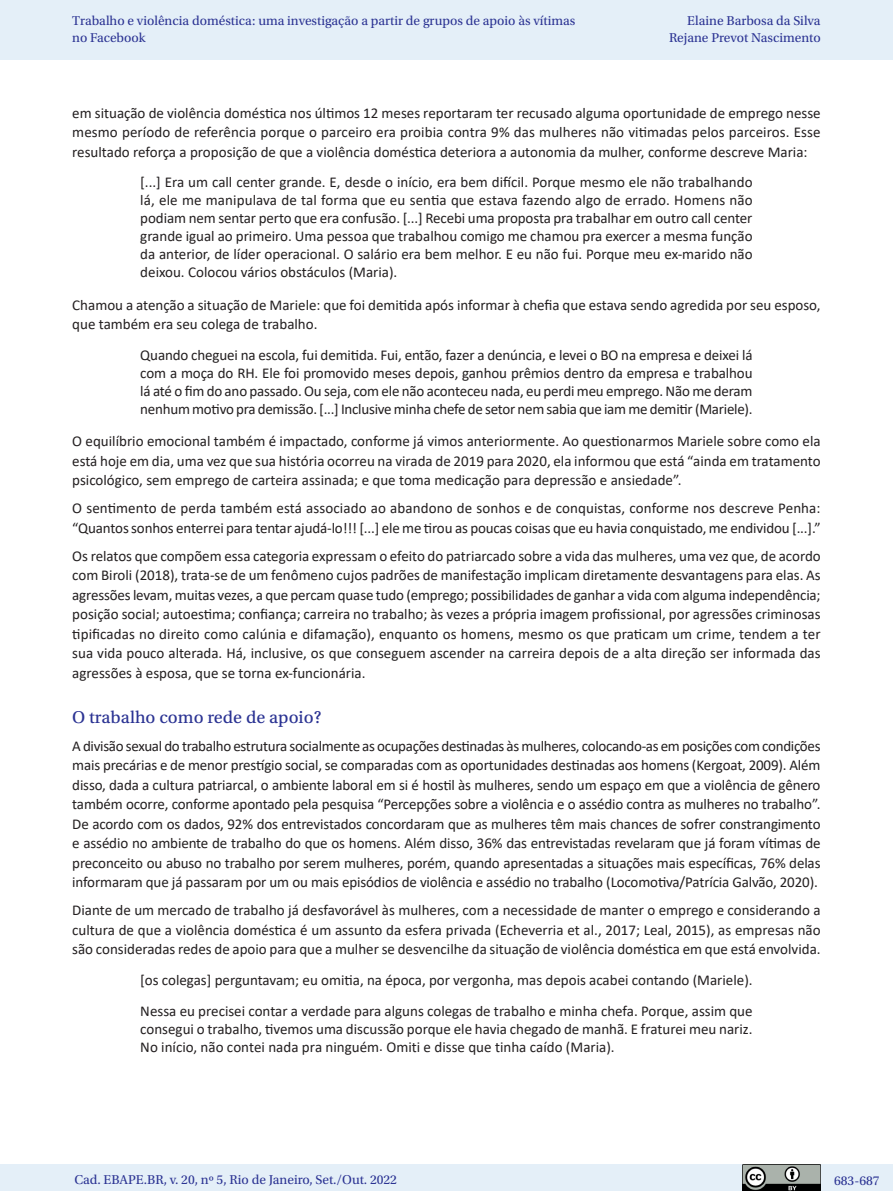
<style>
.page{position:relative;width:893px;height:1191px;background:#fff}
.page>*{position:absolute;margin:0;border:0;box-sizing:border-box;transform-origin:0 0}
._07_2_sub2{font:18px "Utopia Std Capt";color:#2b3393}
._06_0_texto{font:15px/19.5px "Calibri";color:#231f20;text-align:justify}
._06_2_citação{font:15px/18px "Calibri";color:#231f20;text-align:justify}
.t1{font:13.5px/16.5px "Utopia Std";color:#2b3393}
</style>
<div class="page">
<div style="left:0;top:0;width:893px;height:60px;background:#e4eff8"></div>
<div style="left:0;top:1164px;width:893px;height:27px;background:#e4eff8"></div>
<img style="left:743px;top:1164px;width:78px;height:27px">
<p class="t1" style="left:72px;top:13px;width:505px">Trabalho e violência doméstica: uma investigação a partir de grupos de apoio às vítimas no Facebook</p>
<p class="t1" style="left:669px;top:13px;width:153px;text-align:right">Elaine Barbosa da Silva<br>Rejane Prevot Nascimento</p>
<p class="_06_0_texto" style="left:72px;top:102px;width:750px">em situação de violência doméstica nos últimos 12 meses reportaram ter recusado alguma oportunidade de emprego nesse mesmo período de referência porque o parceiro era proibia contra 9% das mulheres não vitimadas pelos parceiros. Esse resultado reforça a proposição de que a violência doméstica deteriora a autonomia da mulher, conforme descreve Maria:</p>
<p class="_06_2_citação" style="left:140px;top:173px;width:614px">[...] Era um call center grande. E, desde o início, era bem difícil. Porque mesmo ele não trabalhando lá, ele me manipulava de tal forma que eu sentia que estava fazendo algo de errado. Homens não podiam nem sentar perto que era confusão. [...] Recebi uma proposta pra trabalhar em outro call center grande igual ao primeiro. Uma pessoa que trabalhou comigo me chamou pra exercer a mesma função da anterior, de líder operacional. O salário era bem melhor. E eu não fui. Porque meu ex-marido não deixou. Colocou vários obstáculos (Maria).</p>
<p class="_06_0_texto" style="left:72px;top:294px;width:750px">Chamou a atenção a situação de Mariele: que foi demitida após informar à chefia que estava sendo agredida por seu esposo, que também era seu colega de trabalho.</p>
<p class="_06_2_citação" style="left:140px;top:345px;width:614px">Quando cheguei na escola, fui demitida. Fui, então, fazer a denúncia, e levei o BO na empresa e deixei lá com a moça do RH. Ele foi promovido meses depois, ganhou prêmios dentro da empresa e trabalhou lá até o fim do ano passado. Ou seja, com ele não aconteceu nada, eu perdi meu emprego. Não me deram nenhum motivo pra demissão. [...] Inclusive minha chefe de setor nem sabia que iam me demitir (Mariele).</p>
<p class="_06_0_texto" style="left:72px;top:431px;width:750px">O equilíbrio emocional também é impactado, conforme já vimos anteriormente. Ao questionarmos Mariele sobre como ela está hoje em dia, uma vez que sua história ocorreu na virada de 2019 para 2020, ela informou que está “ainda em tratamento psicológico, sem emprego de carteira assinada; e que toma medicação para depressão e ansiedade”.</p>
<p class="_06_0_texto" style="left:72px;top:498px;width:750px">O sentimento de perda também está associado ao abandono de sonhos e de conquistas, conforme nos descreve Penha: “Quantos sonhos enterrei para tentar ajudá-lo!!! [...] ele me tirou as poucas coisas que eu havia conquistado, me endividou [...].”</p>
<p class="_06_0_texto" style="left:72px;top:545px;width:750px">Os relatos que compõem essa categoria expressam o efeito do patriarcado sobre a vida das mulheres, uma vez que, de acordo com Biroli (2018), trata-se de um fenômeno cujos padrões de manifestação implicam diretamente desvantagens para elas. As agressões levam, muitas vezes, a que percam quase tudo (emprego; possibilidades de ganhar a vida com alguma independência; posição social; autoestima; confiança; carreira no trabalho; às vezes a própria imagem profissional, por agressões criminosas tipificadas no direito como calúnia e difamação), enquanto os homens, mesmo os que praticam um crime, tendem a ter sua vida pouco alterada. Há, inclusive, os que conseguem ascender na carreira depois de a alta direção ser informada das agressões à esposa, que se torna ex-funcionária.</p>
<p class="_07_2_sub2" style="left:72px;top:707px;width:251px">O trabalho como rede de apoio?</p>
<p class="_06_0_texto" style="left:72px;top:735px;width:750px">A divisão sexual do trabalho estrutura socialmente as ocupações destinadas às mulheres, colocando-as em posições com condições mais precárias e de menor prestígio social, se comparadas com as oportunidades destinadas aos homens (Kergoat, 2009). Além disso, dada a cultura patriarcal, o ambiente laboral em si é hostil às mulheres, sendo um espaço em que a violência de gênero também ocorre, conforme apontado pela pesquisa “Percepções sobre a violência e o assédio contra as mulheres no trabalho”.<br>De acordo com os dados, 92% dos entrevistados concordaram que as mulheres têm mais chances de sofrer constrangimento e assédio no ambiente de trabalho do que os homens. Além disso, 36% das entrevistadas revelaram que já foram vítimas de preconceito ou abuso no trabalho por serem mulheres, porém, quando apresentadas a situações mais específicas, 76% delas informaram que já passaram por um ou mais episódios de violência e assédio no trabalho (Locomotiva/Patrícia Galvão, 2020).</p>
<p class="_06_0_texto" style="left:72px;top:900px;width:750px">Diante de um mercado de trabalho já desfavorável às mulheres, com a necessidade de manter o emprego e considerando a cultura de que a violência doméstica é um assunto da esfera privada (Echeverria et al., 2017; Leal, 2015), as empresas não são consideradas redes de apoio para que a mulher se desvencilhe da situação de violência doméstica em que está envolvida.</p>
<p class="_06_2_citação" style="left:140px;top:971px;width:614px">[os colegas] perguntavam; eu omitia, na época, por vergonha, mas depois acabei contando (Mariele).</p>
<p class="_06_2_citação" style="left:140px;top:1001px;width:614px">Nessa eu precisei contar a verdade para alguns colegas de trabalho e minha chefa. Porque, assim que consegui o trabalho, tivemos uma discussão porque ele havia chegado de manhã. E fraturei meu nariz.<br>No início, não contei nada pra ninguém. Omiti e disse que tinha caído (Maria).</p>
<p class="t1" style="left:74px;top:1171px;width:324px">Cad. EBAPE.BR, v. 20, nº 5, Rio de Janeiro, Set./Out. 2022</p>
<p class="t1" style="left:834px;top:1172px;width:47px">683-687</p>
</div>
